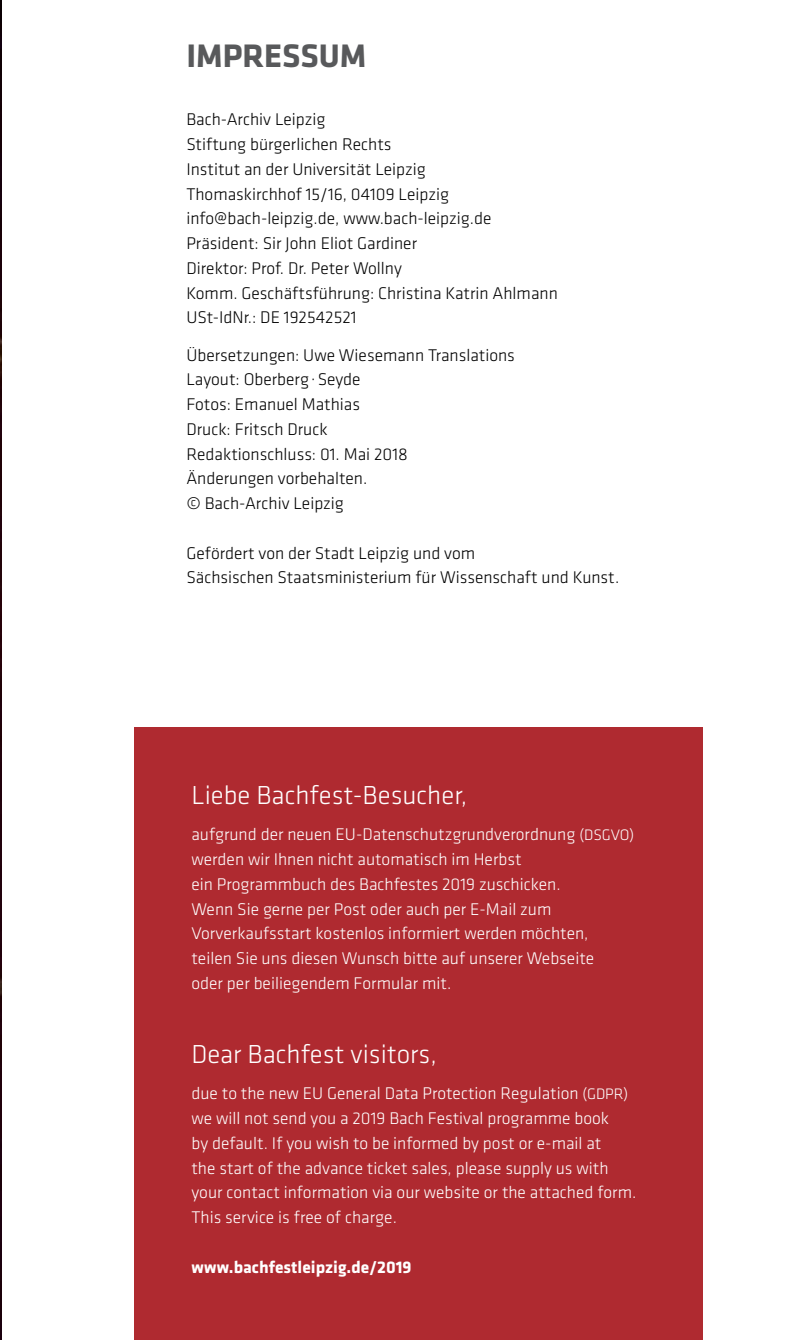
<style>
.page{position:relative;width:785px;height:1340px;background:#fff}
.page>*{position:absolute;margin:0;border:0;box-sizing:border-box;transform-origin:0 0}
.t1{font:700 33.75px "Klavika";color:#58595b}
.t2{font:300 27px "Klavika";color:#fff}
.t3{font:300 17.55px/24.8px "Klavika";color:#fff}
.t4{font:300 17.55px/24.8px "Klavika";color:#000}
.t5{font:700 17.55px "Klavika";color:#fff}
.s1{font-size:15.75px}
</style>
<div class="page">
<div style="left:134px;top:727px;width:568px;height:612px;background:#af2a30"></div>
<img style="left:0;top:0;width:2px;height:1339px">
<h1 class="t1" style="left:186px;top:31px;width:181px">Impressum</h1>
<p class="t4" style="left:186px;top:107px;width:373px">Bach-Archiv Leipzig<br>Stiftung bürgerlichen Rechts<br>Institut an der Universität Leipzig<br>Thomaskirchhof 15/16, 04109 Leipzig info@bach-leipzig.de, www.bach-leipzig.de Präsident: Sir John Eliot Gardiner<br>Direktor: Prof. Dr. Peter Wollny<br>Komm. Geschäftsführung: Christina Katrin Ahlmann USt-IdNr.: DE 192542521</p>
<p class="t4" style="left:186px;top:342px;width:330px">Übersetzungen: Uwe Wiesemann Translations<br>Layout: Oberberg·Seyde<br>Fotos: Emanuel Mathias<br>Druck: Fritsch Druck<br>Redaktionschluss: 01. Mai 2018<br>Änderungen vorbehalten.<br>© Bach-Archiv Leipzig</p>
<p class="t4" style="left:186px;top:540px;width:434px">Gefördert von der Stadt Leipzig und vom<br>Sächsischen Staatsministerium für Wissenschaft und Kunst.</p>
<h2 class="t2" style="left:191px;top:779px;width:277px">Liebe Bachfest-Besucher,</h2>
<p class="t3" style="left:191px;top:822px;width:444px">aufgrund der neuen EU-Datenschutzgrundverordnung <span class="s1">(DSGVO) </span>werden wir Ihnen nicht automatisch im Herbst<br>ein Programmbuch des Bachfestes 2019 zuschicken.<br>Wenn Sie gerne per Post oder auch per E-Mail zum Vorverkaufsstart kostenlos informiert werden möchten,<br>teilen Sie uns diesen Wunsch bitte auf unserer Webseite<br>oder per beiliegendem Formular mit.</p>
<h2 class="t2" style="left:191px;top:1038px;width:247px">Dear Bachfest visitors,</h2>
<p class="t3" style="left:191px;top:1080px;width:446px">due to the new EU General Data Protection Regulation <span class="s1">(GDPR) </span>we will not send you a 2019 Bach Festival programme book<br>by default. If you wish to be informed by post or e-mail at<br>the start of the advance ticket sales, please supply us with your contact information via our website or the attached form.<br>This service is free of charge.</p>
<p class="t5" style="left:191px;top:1253px;width:222px">www.bachfestleipzig.de/2019</p>
</div>
